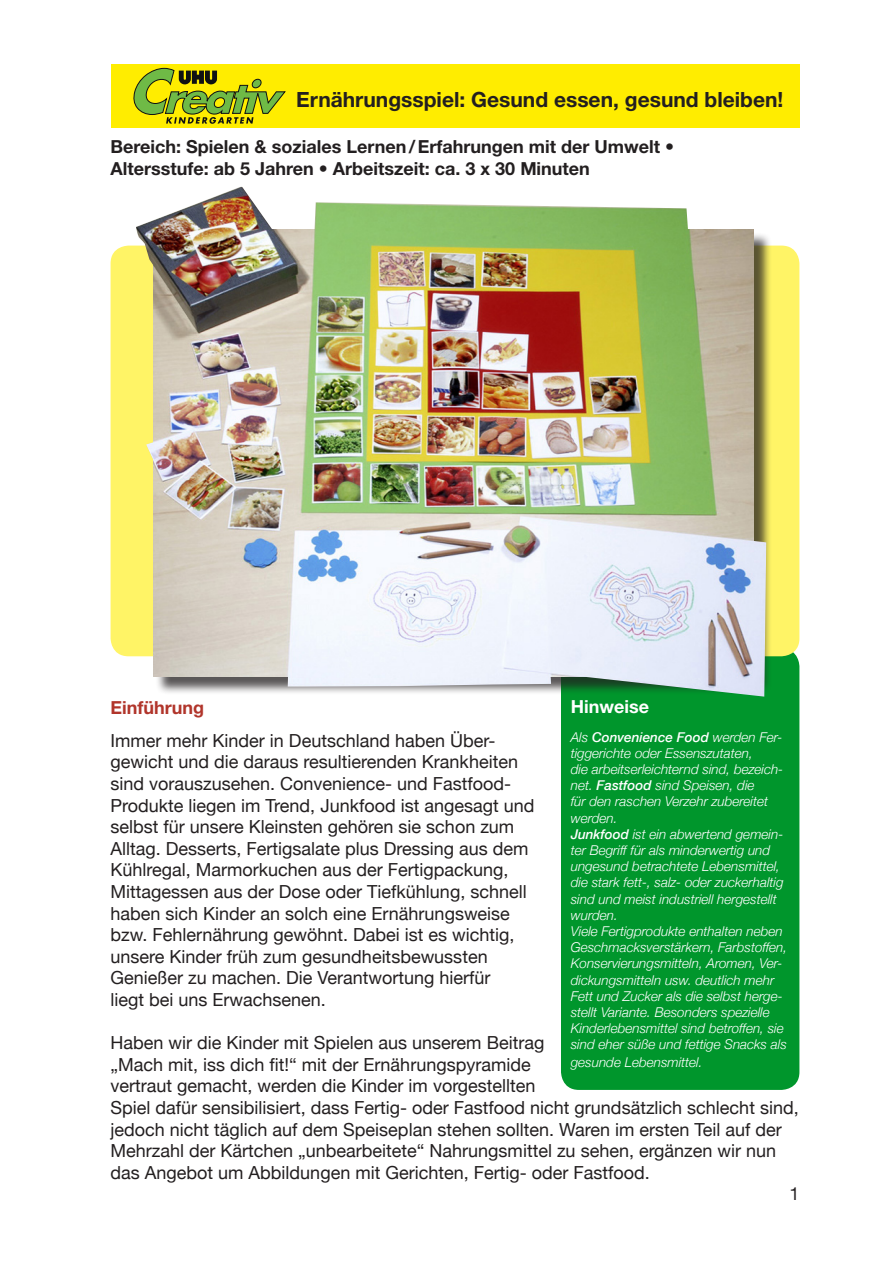
<style>
.page{position:relative;width:893px;height:1263px;background:#fff}
.page>*{position:absolute;margin:0;border:0;box-sizing:border-box;transform-origin:0 0}
.t1{font:700 21px "Helvetica Neue";color:#231f20}
.t2{font:18px/21.6px "Helvetica Neue";color:#231f20}
.t3{font:700 18px/21.6px "Helvetica Neue";color:#231f20}
.t4{font:700 18px "Helvetica Neue";color:#b1352b}
.t5{font:700 18px "Helvetica Neue";color:#fff}
.t6{font:italic 300 13.5px/16.2px "Helvetica Neue";color:#fff}
.s1{font-weight:500}
</style>
<div class="page">
<div style="left:561px;top:648px;width:238px;height:442px;background:#00962c;border-radius:18px"></div>
<div style="left:111px;top:246px;width:688px;height:410px;background:#fff466;border-radius:18px"></div>
<div style="left:111px;top:64px;width:688px;height:64px;background:#ffed00"></div>
<svg style="left:133px;top:68px;width:153px;height:56px"></svg>
<img style="left:136px;top:187px;width:630px;height:510px">
<p class="t1" style="left:296px;top:86px;width:489px">Ernährungsspiel: Gesund essen, gesund bleiben!</p>
<p class="t3" style="left:111px;top:135px;width:565px">Bereich: Spielen &amp; soziales Lernen/Erfahrungen mit der Umwelt •<br>Altersstufe: ab 5 Jahren • Arbeitszeit: ca. 3 x 30 Minuten</p>
<p class="t5" style="left:571px;top:695px;width:80px">Hinweise</p>
<p class="t6" style="left:571px;top:728px;width:214px">Als <span class="s1">Convenience Food</span> werden Fer&shy;tiggerichte oder Essenszutaten,<br>die arbeitserleichternd sind, bezeich&shy;net. <span class="s1">Fastfood</span> sind Speisen, die<br>für den raschen Verzehr zubereitet werden.</p>
<p class="t6" style="left:571px;top:826px;width:214px"><span class="s1">Junkfood</span> ist ein abwertend gemein&shy;ter Begriff für als minderwertig und ungesund betrachtete Lebensmittel, die stark fett-, salz- oder zuckerhaltig sind und meist industriell hergestellt wurden.</p>
<p class="t6" style="left:571px;top:923px;width:218px">Viele Fertigprodukte enthalten neben Geschmacksverstärkern, Farbstoffen, Konservierungsmitteln, Aromen, Ver&shy;dickungsmitteln usw. deutlich mehr Fett und Zucker als die selbst herge&shy;stellt Variante. Besonders spezielle Kinderlebensmittel sind betroffen, sie sind eher süße und fettige Snacks als</p>
<p class="t6" style="left:571px;top:1054px;width:133px">gesunde Lebensmittel.</p>
<p class="t4" style="left:111px;top:697px;width:95px">Einführung</p>
<p class="t2" style="left:111px;top:729px;width:425px">Immer mehr Kinder in Deutschland haben Über&shy;gewicht und die daraus resultierenden Krankheiten sind vorauszusehen. Convenience- und Fastfood-Produkte liegen im Trend, Junkfood ist angesagt und selbst für unsere Kleinsten gehören sie schon zum Alltag. Desserts, Fertigsalate plus Dressing aus dem Kühlregal, Marmorkuchen aus der Fertigpackung, Mittagessen aus der Dose oder Tiefkühlung, schnell haben sich Kinder an solch eine Ernährungsweise bzw. Fehlernährung gewöhnt. Dabei ist es wichtig, unsere Kinder früh zum gesundheitsbewussten Genießer zu machen. Die Verantwortung hierfür<br>liegt bei uns Erwachsenen.</p>
<p class="t2" style="left:111px;top:1032px;width:690px">Haben wir die Kinder mit Spielen aus unserem Beitrag<br>„Mach mit, iss dich fit!“ mit der Ernährungspyramide<br>vertraut gemacht, werden die Kinder im vorgestellten<br>Spiel dafür sensibilisiert, dass Fertig- oder Fastfood nicht grundsätzlich schlecht sind, jedoch nicht täglich auf dem Speiseplan stehen sollten. Waren im ersten Teil auf der Mehrzahl der Kärtchen „unbearbeitete“ Nahrungsmittel zu sehen, ergänzen wir nun das Angebot um Abbildungen mit Gerichten, Fertig- oder Fastfood.</p>
<p class="t2" style="left:789px;top:1183px;width:12px">1</p>
</div>
